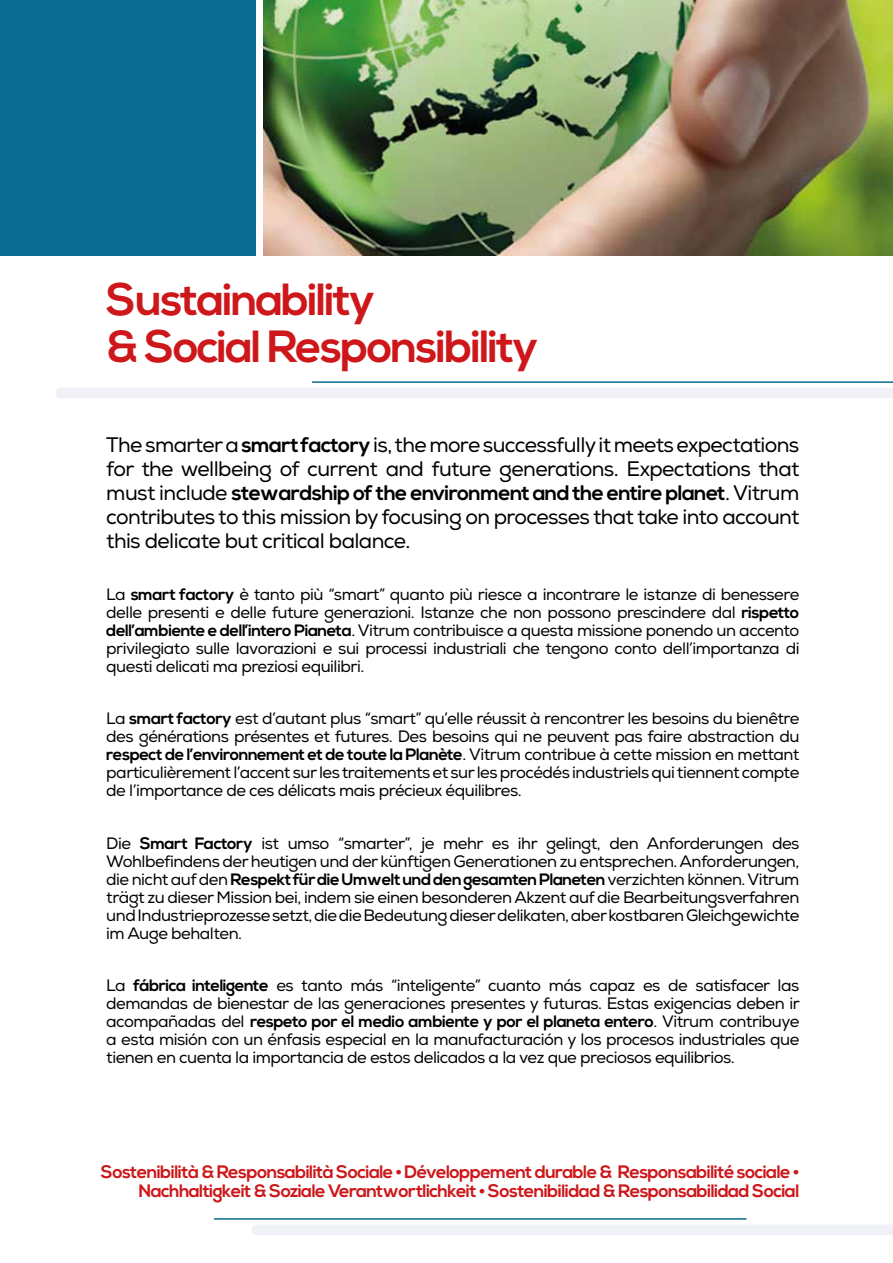
<style>
.page{position:relative;width:893px;height:1263px;background:#fff}
.page>*{position:absolute;margin:0;border:0;box-sizing:border-box;transform-origin:0 0}
.t1{font:700 45px/46.5px "Nexa";letter-spacing:-.04em;color:#cd171a}
.t2{font:21px/24px "Nexa";letter-spacing:-.03em;color:#000;text-align:justify}
.t3{font:700 18px/19.5px "Nexa";letter-spacing:-.035em;color:#cd171a;text-align:right}
.t4{font:16.5px/18px "Nexa";letter-spacing:-.03em;color:#000;text-align:justify}
.s1{font-weight:700}
</style>
<div class="page">
<img style="left:264px;top:0;width:629px;height:255px">
<div style="left:0;top:0;width:255px;height:255px;background:#0a6c91"></div>
<div style="left:61px;top:388px;width:832px;height:10px;background:#ebeef4"></div>
<hr style="left:312px;top:381px;width:581px;height:2px;background:#0a6c91">
<div style="left:257px;top:1224px;width:636px;height:11px;background:#ebeef4"></div>
<hr style="left:214px;top:1218px;width:532px;height:2px;background:#0a6c91">
<h1 class="t1" style="left:106px;top:278px;width:434px">Sustainability<br>&amp; Social Responsibility</h1>
<p class="t2" style="left:106px;top:433px;width:695px">The smarter a <span class="s1">smart factory</span> is, the more successfully it meets expectations for the wellbeing of current and future generations. Expectations that must include <span class="s1">stewardship of the environment and the entire planet</span>. Vitrum contributes to this mission by focusing on processes that take into account this delicate but critical balance.</p>
<p class="t4" style="left:106px;top:586px;width:695px">La <span class="s1">smart factory</span> è tanto più “smart” quanto più riesce a incontrare le istanze di benessere delle presenti e delle future generazioni. Istanze che non possono prescindere dal <span class="s1">rispetto dell’ambiente e dell’intero Pianeta</span>. Vitrum contribuisce a questa missione ponendo un accento privilegiato sulle lavorazioni e sui processi industriali che tengono conto dell’importanza di questi delicati ma preziosi equilibri.</p>
<p class="t4" style="left:106px;top:710px;width:695px">La <span class="s1">smart factory</span> est d’autant plus “smart” qu’elle réussit à rencontrer les besoins du bienêtre des générations présentes et futures. Des besoins qui ne peuvent pas faire abstraction du <span class="s1">respect de l’environnement et de toute la Planète</span>. Vitrum contribue à cette mission en mettant particulièrement l’accent sur les traitements et sur les procédés industriels qui tiennent compte de l’importance de ces délicats mais précieux équilibres.</p>
<p class="t4" style="left:106px;top:834px;width:695px">Die <span class="s1">Smart Factory</span> ist umso “smarter”, je mehr es ihr gelingt, den Anforderungen des Wohlbefindens der heutigen und der künftigen Generationen zu entsprechen. Anforderungen, die nicht auf den <span class="s1">Respekt für die Umwelt und den gesamten Planeten</span> verzichten können. Vitrum trägt zu dieser Mission bei, indem sie einen besonderen Akzent auf die Bearbeitungsverfahren und Industrieprozesse setzt, die die Bedeutung dieser delikaten, aber kostbaren Gleichgewichte im Auge behalten.</p>
<p class="t4" style="left:106px;top:976px;width:695px">La <span class="s1">fábrica inteligente</span> es tanto más “inteligente” cuanto más capaz es de satisfacer las demandas de bienestar de las generaciones presentes y futuras. Estas exigencias deben ir acompañadas del <span class="s1">respeto por el medio ambiente y por el planeta entero</span>. Vitrum contribuye a esta misión con un énfasis especial en la manufacturación y los procesos industriales que tienen en cuenta la importancia de estos delicados a la vez que preciosos equilibrios.</p>
<p class="t3" style="left:101px;top:1162px;width:700px">Sostenibilità &amp; Responsabilità Sociale • Développement durable &amp; Responsabilité sociale •<br>Nachhaltigkeit &amp; Soziale Verantwortlichkeit • Sostenibilidad &amp; Responsabilidad Social</p>
</div>
